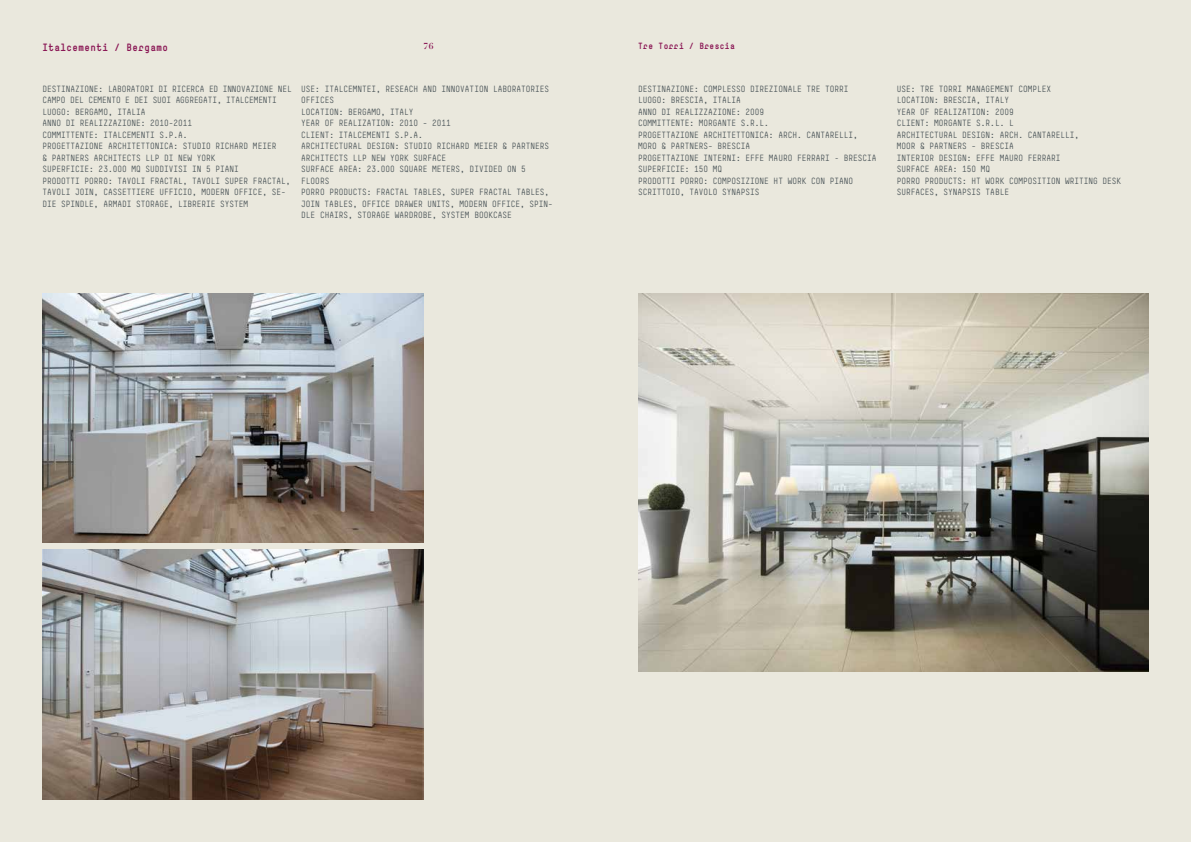
<style>
.page{position:relative;width:1191px;height:842px;background:#eae8dd}
.page>*{position:absolute;margin:0;border:0;box-sizing:border-box;transform-origin:0 0}
.t1{font:700 10px "Simple";letter-spacing:.05em;color:#8a1654}
.t2{font:8.5px/11.5px "Simple";color:#495357}
.t3{font:700 8.5px "Simple";letter-spacing:.05em;color:#8a1654}
.t4{font:700 8.5px "Didot LT";color:#8a1654}
</style>
<div class="page">
<img style="left:43px;top:293px;width:380px;height:250px">
<img style="left:43px;top:550px;width:380px;height:249px">
<img style="left:638px;top:293px;width:510px;height:379px">
<p class="t4" style="left:423px;top:40px;width:11px">76</p>
<p class="t3" style="left:43px;top:41px;width:47px">Titoletto</p>
<p class="t1" style="left:43px;top:41px;width:127px">Italcementi / Bergamo</p>
<p class="t2" style="left:43px;top:83px;width:251px">DESTINAZIONE: LABORATORI DI RICERCA ED INNOVAZIONE NEL CAMPO DEL CEMENTO E DEI SUOI AGGREGATI, ITALCEMENTI LUOGO: BERGAMO, ITALIA<br>ANNO DI REALIZZAZIONE: 2010-2011<br>COMMITTENTE: ITALCEMENTI S.P.A.<br>PROGETTAZIONE ARCHITETTONICA: STUDIO RICHARD MEIER<br>&amp; PARTNERS ARCHITECTS LLP DI NEW YORK<br>SUPERFICIE: 23.000 MQ SUDDIVISI IN 5 PIANI<br>PRODOTTI PORRO: TAVOLI FRACTAL, TAVOLI SUPER FRACTAL, TAVOLI JOIN, CASSETTIERE UFFICIO, MODERN OFFICE, SE-DIE SPINDLE, ARMADI STORAGE, LIBRERIE SYSTEM</p>
<p class="t2" style="left:301px;top:83px;width:253px">USE: ITALCEMNTEI, RESEACH AND INNOVATION LABORATORIES OFFICES<br>LOCATION: BERGAMO, ITALY<br>YEAR OF REALIZATION: 2010 - 2011<br>CLIENT: ITALCEMENTI S.P.A.<br>ARCHITECTURAL DESIGN: STUDIO RICHARD MEIER &amp; PARTNERS ARCHITECTS LLP NEW YORK SURFACE<br>SURFACE AREA: 23.000 SQUARE METERS, DIVIDED ON 5<br>FLOORS<br>PORRO PRODUCTS: FRACTAL TABLES, SUPER FRACTAL TABLES, JOIN TABLES, OFFICE DRAWER UNITS, MODERN OFFICE, SPIN-DLE CHAIRS, STORAGE WARDROBE, SYSTEM BOOKCASE</p>
<p class="t3" style="left:638px;top:41px;width:98px">Tre Torri / Brescia</p>
<p class="t2" style="left:638px;top:83px;width:240px">DESTINAZIONE: COMPLESSO DIREZIONALE TRE TORRI LUOGO: BRESCIA, ITALIA<br>ANNO DI REALIZZAZIONE: 2009<br>COMMITTENTE: MORGANTE S.R.L.<br>PROGETTAZIONE ARCHITETTONICA: ARCH. CANTARELLI, MORO &amp; PARTNERS- BRESCIA<br>PROGETTAZIONE INTERNI: EFFE MAURO FERRARI – BRESCIA SUPERFICIE: 150 MQ<br>PRODOTTI PORRO: COMPOSIZIONE HT WORK CON PIANO SCRITTOIO, TAVOLO SYNAPSIS</p>
<p class="t2" style="left:896px;top:83px;width:226px">USE: TRE TORRI MANAGEMENT COMPLEX<br>LOCATION: BRESCIA, ITALY<br>YEAR OF REALIZATION: 2009<br>CLIENT: MORGANTE S.R.L. L<br>ARCHITECTURAL DESIGN: ARCH. CANTARELLI,<br>MOOR &amp; PARTNERS - BRESCIA<br>INTERIOR DESIGN: EFFE MAURO FERRARI<br>SURFACE AREA: 150 MQ<br>PORRO PRODUCTS: HT WORK COMPOSITION WRITING DESK<br>SURFACES, SYNAPSIS TABLE</p>
</div>
